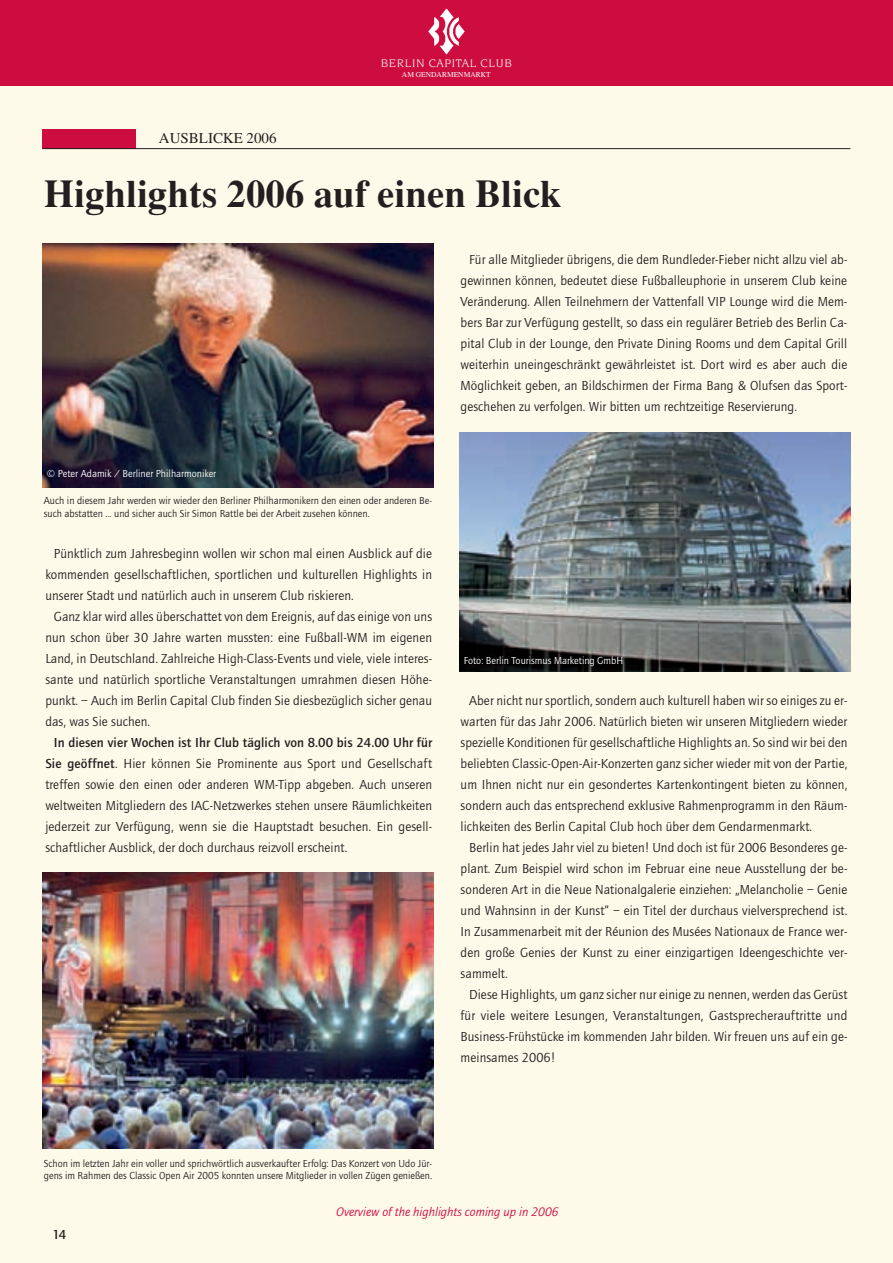
<style>
.page{position:relative;width:893px;height:1263px;background:#fff}
.page>*{position:absolute;margin:0;border:0;box-sizing:border-box;transform-origin:0 0}
.t1{font:700 39px "Times";color:#231f20}
.t2{font:15px "Times";color:#231f20}
.t3{font:13.5px/21px "Quay Sans";letter-spacing:.005em;color:#231f20;text-align:justify}
.t4{font:500 13.5px "Quay Sans";color:#231f20}
.t5{font:italic 12.75px "Quay Sans";color:#cd0d40}
.t6{font:12px "Novarese";letter-spacing:.05em;color:#fff}
.t7{font:10.5px/12.6px "Quay Sans";color:#231f20}
.t8{font:10.5px "Quay Sans";color:#fff}
.t9{font:7.5px "Times";color:#fff}
.s1{font-weight:500}
</style>
<div class="page">
<img style="left:0;top:0;width:893px;height:1263px">
<p class="t6" style="left:381px;top:58px;width:132px">BERLIN CAPITAL CLUB</p>
<p class="t2" style="left:159px;top:132px;width:119px">AUSBLICKE 2006</p>
<p class="t9" style="left:402px;top:72px;width:90px">AM GENDARMENMARKT</p>
<h1 class="t1" style="left:44px;top:180px;width:520px">Highlights 2006 auf einen Blick</h1>
<p class="t8" style="left:47px;top:469px;width:171px">© Peter Adamik / Berliner Philharmoniker</p>
<p class="t7" style="left:44px;top:495px;width:390px">Auch in diesem Jahr werden wir wieder den Berliner Philharmonikern den einen oder anderen Be&shy;such abstatten ... und sicher auch Sir Simon Rattle bei der Arbeit zusehen können.</p>
<p class="t3" style="left:45px;top:544px;width:388px;text-indent:9px">Pünktlich zum Jahresbeginn wollen wir schon mal einen Ausblick auf die kommenden gesellschaftlichen, sportlichen und kulturellen Highlights in unserer Stadt und natürlich auch in unserem Club riskieren.</p>
<p class="t3" style="left:45px;top:607px;width:388px;text-indent:9px">Ganz klar wird alles überschattet von dem Ereignis, auf das einige von uns nun schon über 30 Jahre warten mussten: eine Fußball-WM im eigenen Land, in Deutschland. Zahlreiche High-Class-Events und viele, viele interes&shy;sante und natürlich sportliche Veranstaltungen umrahmen diesen Höhe&shy;punkt. – Auch im Berlin Capital Club finden Sie diesbezüglich sicher genau das, was Sie suchen.</p>
<p class="t3" style="left:45px;top:733px;width:388px;text-indent:9px"><span class="s1">In diesen vier Wochen ist Ihr Club täglich von 8.00 bis 24.00 Uhr für Sie geöffnet</span>. Hier können Sie Prominente aus Sport und Gesellschaft treffen sowie den einen oder anderen WM-Tipp abgeben. Auch unseren weltweiten Mitgliedern des IAC-Netzwerkes stehen unsere Räumlichkeiten jederzeit zur Verfügung, wenn sie die Hauptstadt besuchen. Ein gesell&shy;schaftlicher Ausblick, der doch durchaus reizvoll erscheint.</p>
<p class="t3" style="left:461px;top:250px;width:388px;text-indent:9px">Für alle Mitglieder übrigens, die dem Rundleder-Fieber nicht allzu viel ab&shy;gewinnen können, bedeutet diese Fußballeuphorie in unserem Club keine Veränderung. Allen Teilnehmern der Vattenfall VIP Lounge wird die Mem&shy;bers Bar zur Verfügung gestellt, so dass ein regulärer Betrieb des Berlin Ca&shy;pital Club in der Lounge, den Private Dining Rooms und dem Capital Grill weiterhin uneingeschränkt gewährleistet ist. Dort wird es aber auch die Möglichkeit geben, an Bildschirmen der Firma Bang &amp; Olufsen das Sport&shy;geschehen zu verfolgen. Wir bitten um rechtzeitige Reservierung.</p>
<p class="t8" style="left:464px;top:656px;width:161px">Foto: Berlin Tourismus Marketing GmbH</p>
<p class="t3" style="left:461px;top:691px;width:388px;text-indent:9px">Aber nicht nur sportlich, sondern auch kulturell haben wir so einiges zu er&shy;warten für das Jahr 2006. Natürlich bieten wir unseren Mitgliedern wieder spezielle Konditionen für gesellschaftliche Highlights an. So sind wir bei den beliebten Classic-Open-Air-Konzerten ganz sicher wieder mit von der Partie, um Ihnen nicht nur ein gesondertes Kartenkontingent bieten zu können, sondern auch das entsprechend exklusive Rahmenprogramm in den Räum&shy;lichkeiten des Berlin Capital Club hoch über dem Gendarmenmarkt.</p>
<p class="t3" style="left:461px;top:838px;width:388px;text-indent:9px">Berlin hat jedes Jahr viel zu bieten! Und doch ist für 2006 Besonderes ge&shy;plant. Zum Beispiel wird schon im Februar eine neue Ausstellung der be&shy;sonderen Art in die Neue Nationalgalerie einziehen: „Melancholie – Genie und Wahnsinn in der Kunst“ – ein Titel der durchaus vielversprechend ist.<br>In Zusammenarbeit mit der Réunion des Musées Nationaux de France wer&shy;den große Genies der Kunst zu einer einzigartigen Ideengeschichte ver&shy;sammelt.</p>
<p class="t3" style="left:461px;top:985px;width:388px;text-indent:9px">Diese Highlights, um ganz sicher nur einige zu nennen, werden das Gerüst für viele weitere Lesungen, Veranstaltungen, Gastsprecherauftritte und Business-Frühstücke im kommenden Jahr bilden. Wir freuen uns auf ein ge&shy;meinsames 2006!</p>
<p class="t7" style="left:44px;top:1158px;width:390px">Schon im letzten Jahr ein voller und sprichwörtlich ausverkaufter Erfolg: Das Konzert von Udo Jür&shy;gens im Rahmen des Classic Open Air 2005 konnten unsere Mitglieder in vollen Zügen genießen.</p>
<p class="t4" style="left:52px;top:1229px;width:15px">14</p>
<p class="t5" style="left:336px;top:1207px;width:224px">Overview of the highlights coming up in 2006</p>
</div>
